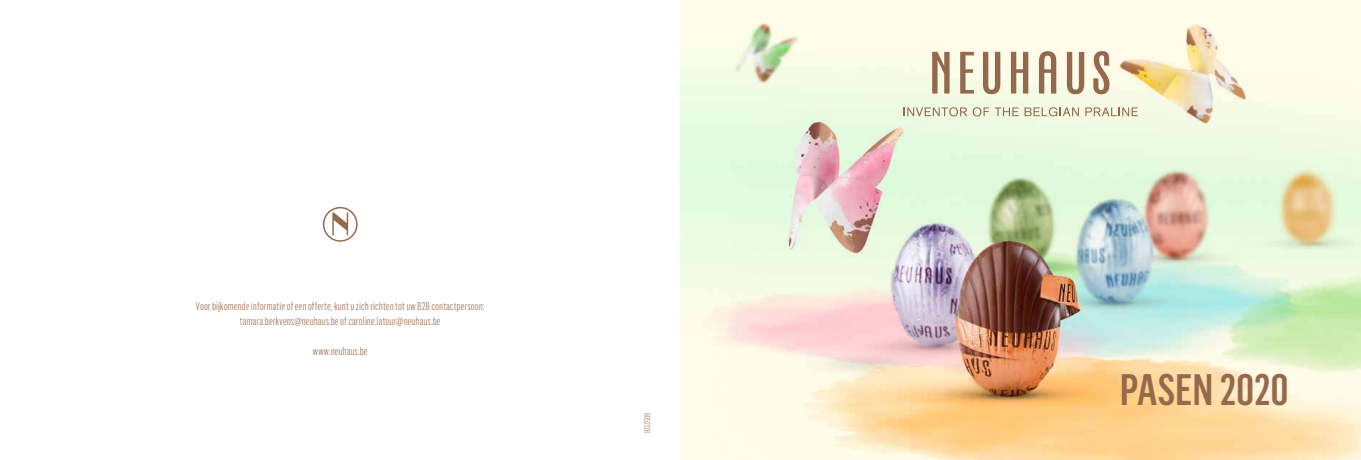
<style>
.page{position:relative;width:1361px;height:460px;background:#fff}
.page>*{position:absolute;margin:0;border:0;box-sizing:border-box;transform-origin:0 0}
.t1{font:500 43.1px "Flama Condensed";color:#96694c}
.t2{font:300 11px/15px "Flama Condensed";letter-spacing:.005em;color:#96694c;text-align:center}
.t3{font:300 8px "Flama Condensed";letter-spacing:.025em;color:#96694c}
</style>
<div class="page">
<img style="left:680px;top:0;width:681px;height:459px">
<svg style="left:323px;top:207px;width:35px;height:34px"></svg>
<svg style="left:903px;top:107px;width:86px;height:9px"></svg>
<svg style="left:995px;top:107px;width:23px;height:9px"></svg>
<svg style="left:1024px;top:107px;width:55px;height:9px"></svg>
<svg style="left:1085px;top:107px;width:53px;height:9px"></svg>
<svg style="left:1093px;top:51px;width:16px;height:43px"></svg>
<svg style="left:1067px;top:52px;width:17px;height:42px"></svg>
<svg style="left:983px;top:52px;width:17px;height:42px"></svg>
<svg style="left:932px;top:52px;width:17px;height:41px"></svg>
<svg style="left:960px;top:52px;width:14px;height:41px"></svg>
<svg style="left:1011px;top:52px;width:17px;height:41px"></svg>
<svg style="left:1039px;top:51px;width:17px;height:42px"></svg>
<p class="t2" style="left:196px;top:297px;width:290px">Voor bijkomende informatie of een offerte, kunt u zich richten tot uw B2B contactpersoon: tamara.berkvens@neuhaus.be of caroline.latour@neuhaus.be</p>
<p class="t2" style="left:313px;top:342px;width:56px">www.neuhaus.be</p>
<p class="t3" style="left:652px;top:412px;width:21px;rotate:90deg">6052128</p>
<h1 class="t1" style="left:1119px;top:361px;width:170px">PASEN 2020</h1>
</div>
